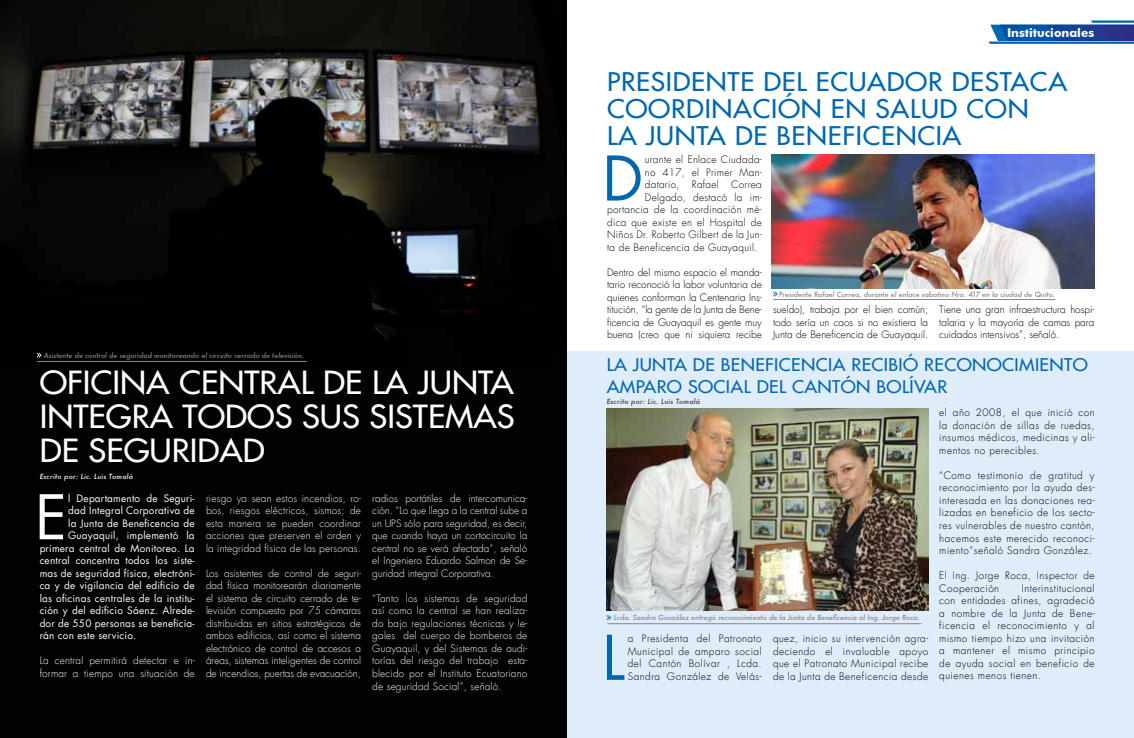
<style>
.page{position:relative;width:1134px;height:738px;background:#fff}
.page>*{position:absolute;margin:0;border:0;box-sizing:border-box;transform-origin:0 0}
.t1{font:59.7px "Futura";color:#0068b1}
.t2{font:59.7px "Futura";color:#fff}
.t3{font:31px/34px "Futura LT";color:#fff;scale:1.07 1}
.t4{font:25px/27px "Futura LT";letter-spacing:.025em;color:#0068b1;scale:1.07 1}
.t5{font:17px "Futura LT";letter-spacing:.02em;color:#0068b1;scale:1.07 1}
.t6{font:700 12px "Futura BT";color:#fff}
.t7{font:300 10px/12.5px "Futura";letter-spacing:.03em;color:#000;text-align:justify}
.t8{font:300 10px/12.5px "Futura";letter-spacing:.02em;color:#fff;text-align:justify}
.t9{font:10px "Futura";letter-spacing:.02em;color:#fff}
.t10{font:300 10px/12.5px "Futura";letter-spacing:.05em;color:#000}
.t11{font:italic 500 7px "Futura";color:#878787}
.t12{font:italic 500 7px "Futura";letter-spacing:.03em;color:#3c3c3b}
.t13{font:italic 500 7px "Futura";letter-spacing:.03em;color:#fff}
</style>
<div class="page">
<svg style="left:989px;top:20px;width:145px;height:24px"></svg>
<img style="left:0;top:0;width:567px;height:369px">
<div style="left:0;top:369px;width:567px;height:368px;background:#020202"></div>
<div style="left:567px;top:351px;width:567px;height:386px;background:#dfecf9"></div>
<img style="left:607px;top:408px;width:321px;height:202px">
<hr style="left:607px;top:623px;width:314px;height:1px;background:#878787">
<svg style="left:607px;top:615px;width:4px;height:4px"></svg>
<img style="left:771px;top:154px;width:323px;height:135px">
<hr style="left:37px;top:361px;width:270px;height:1px;background:#878787">
<svg style="left:37px;top:352px;width:5px;height:6px"></svg>
<hr style="left:773px;top:299px;width:282px;height:1px;background:#878787">
<svg style="left:773px;top:291px;width:5px;height:5px"></svg>
<p class="t6" style="left:1007px;top:26px;width:89px">Institucionales</p>
<h3 class="t4" style="left:607px;top:68px;width:431px">PRESIDENTE DEL ECUADOR DESTACA<br>COORDINACIÓN EN SALUD CON<br>LA JUNTA DE BENEFICENCIA</h3>
<h1 class="t1" style="left:603px;top:137px;width:42px">D</h1>
<p class="t7" style="left:645px;top:153px;width:118px">urante el Enlace Ciudada-</p>
<p class="t7" style="left:645px;top:166px;width:118px">no 417, el Primer Man-</p>
<p class="t7" style="left:645px;top:178px;width:118px">datario, Rafael Correa</p>
<p class="t7" style="left:645px;top:191px;width:118px">Delgado, destacó la im-</p>
<p class="t7" style="left:607px;top:203px;width:156px">portancia de la coordinación mé-</p>
<p class="t7" style="left:607px;top:216px;width:156px">dica que existe en el Hospital de</p>
<p class="t7" style="left:607px;top:228px;width:156px">Niños Dr. Roberto Gilbert de la Jun-</p>
<p class="t7" style="left:607px;top:241px;width:152px">ta de Beneficencia de Guayaquil.</p>
<p class="t7" style="left:607px;top:266px;width:156px">Dentro del mismo espacio el manda&shy;tario reconoció la labor voluntaria de quienes conforman la Centenaria Ins&shy;titución, “la gente de la Junta de Bene&shy;ficencia de Guayaquil es gente muy buena (creo que ni siquiera recibe</p>
<p class="t11" style="left:779px;top:289px;width:278px">Presidente Rafael Correa, durante el enlace sabatino Nro. 417 en la ciudad de Quito.</p>
<p class="t7" style="left:939px;top:303px;width:156px">Tiene una gran infraestructura hospi&shy;talaria y la mayoría de camas para cuidados intensivos”, señaló.</p>
<p class="t7" style="left:773px;top:303px;width:156px">sueldo), trabaja por el bien común; todo sería un caos si no existiera la Junta de Beneficencia de Guayaquil.</p>
<p class="t11" style="left:44px;top:350px;width:262px">Asistente de control de seguridad monitoreando el circuito cerrado de televisión.</p>
<h3 class="t5" style="left:607px;top:353px;width:451px">LA JUNTA DE BENEFICENCIA RECIBIÓ RECONOCIMIENTO</h3>
<h2 class="t3" style="left:40px;top:365px;width:445px">OFICINA CENTRAL DE LA JUNTA</h2>
<h3 class="t5" style="left:607px;top:375px;width:320px">AMPARO SOCIAL DEL CANTÓN BOLÍVAR</h3>
<h2 class="t3" style="left:40px;top:399px;width:445px">INTEGRA TODOS SUS SISTEMAS<br>DE SEGURIDAD</h2>
<p class="t12" style="left:607px;top:396px;width:95px">Escrito por: Lic. Luis Tomalá</p>
<p class="t7" style="left:939px;top:406px;width:157px">el año 2008, el que inició con la donación de sillas de ruedas, insumos médicos, medicinas y ali&shy;mentos no perecibles.</p>
<p class="t7" style="left:939px;top:469px;width:157px">“Como testimonio de gratitud y reconocimiento por la ayuda des&shy;interesada en las donaciones rea&shy;lizadas en beneficio de los secto&shy;res vulnerables de nuestro cantón, hacemos este merecido reconoci&shy;miento”señaló Sandra González.</p>
<p class="t10" style="left:939px;top:569px;width:157px">El Ing. Jorge Roca, Inspector de<br>Cooperación</p>
<p class="t13" style="left:40px;top:471px;width:95px">Escrito por: Lic. Luis Tomalá</p>
<h1 class="t2" style="left:35px;top:476px;width:33px">E</h1>
<p class="t9" style="left:68px;top:491px;width:128px">l Departamento de Seguri-</p>
<p class="t8" style="left:206px;top:491px;width:156px">riesgo ya sean estos incendios, ro&shy;bos, riesgos eléctricos, sismos; de esta manera se pueden coordinar acciones que preserven el orden y la integridad física de las personas.</p>
<p class="t8" style="left:206px;top:566px;width:156px">Los asistentes de control de seguri&shy;dad física monitorearán diariamente el sistema de circuito cerrado de te&shy;levisión compuesto por 75 cámaras distribuidas en sitios estratégicos de ambos edificios, así como el sistema electrónico de control de accesos a áreas, sistemas inteligentes de control de incendios, puertas de evacuación,</p>
<p class="t8" style="left:372px;top:491px;width:156px">radios portátiles de intercomunica&shy;ción. “Lo que llega a la central sube a un UPS sólo para seguridad, es decir, que cuando haya un cortocircuito la central no se verá afectada”, señaló el Ingeniero Eduardo Salmon de Se&shy;guridad integral Corporativa.</p>
<p class="t8" style="left:372px;top:591px;width:156px">“Tanto los sistemas de seguridad así como la central se han realiza&shy;do bajo regulaciones técnicas y le&shy;gales del cuerpo de bomberos de Guayaquil, y del Sistemas de audi&shy;torías del riesgo del trabajo esta&shy;blecido por el Instituto Ecuatoriano de seguridad Social”, señaló.</p>
<p class="t9" style="left:68px;top:503px;width:128px">dad Integral Corporativa de</p>
<p class="t9" style="left:68px;top:516px;width:128px">la Junta de Beneficencia de</p>
<p class="t9" style="left:68px;top:528px;width:128px">Guayaquil, implementó la</p>
<p class="t9" style="left:40px;top:541px;width:156px">primera central de Monitoreo. La</p>
<p class="t9" style="left:40px;top:553px;width:156px">central concentra todos los siste-</p>
<p class="t9" style="left:40px;top:566px;width:156px">mas de seguridad física, electróni-</p>
<p class="t9" style="left:40px;top:578px;width:156px">ca y de vigilancia del edificio de</p>
<p class="t9" style="left:40px;top:591px;width:156px">las oficinas centrales de la institu-</p>
<p class="t9" style="left:40px;top:603px;width:156px">ción y del edificio Sáenz. Alrede-</p>
<p class="t9" style="left:40px;top:616px;width:156px">dor de 550 personas se beneficia-</p>
<p class="t9" style="left:40px;top:628px;width:98px">rán con este servicio.</p>
<p class="t8" style="left:40px;top:654px;width:156px">La central permitirá detectar e in&shy;formar a tiempo una situación de</p>
<p class="t7" style="left:939px;top:581px;width:157px;text-indent:82px">Interinstitucional con entidades afines, agradeció a nombre de la Junta de Bene&shy;ficencia el reconocimiento y al mismo tiempo hizo una invitación a mantener el mismo principio de ayuda social en beneficio de quienes menos tienen.</p>
<p class="t11" style="left:614px;top:612px;width:308px">Lcda. Sandra González entregó reconocimiento de la Junta de Beneficencia al Ing. Jorge Roca.</p>
<h1 class="t1" style="left:602px;top:616px;width:24px">L</h1>
<p class="t7" style="left:628px;top:632px;width:135px">a Presidenta del Patronato Municipal de amparo social del Cantón Bolívar , Lcda.<br>Sandra González de Velás-</p>
<p class="t7" style="left:773px;top:632px;width:157px">quez, inicio su intervención agra&shy;deciendo el invaluable apoyo que el Patronato Municipal recibe de la Junta de Beneficencia desde</p>
</div>
